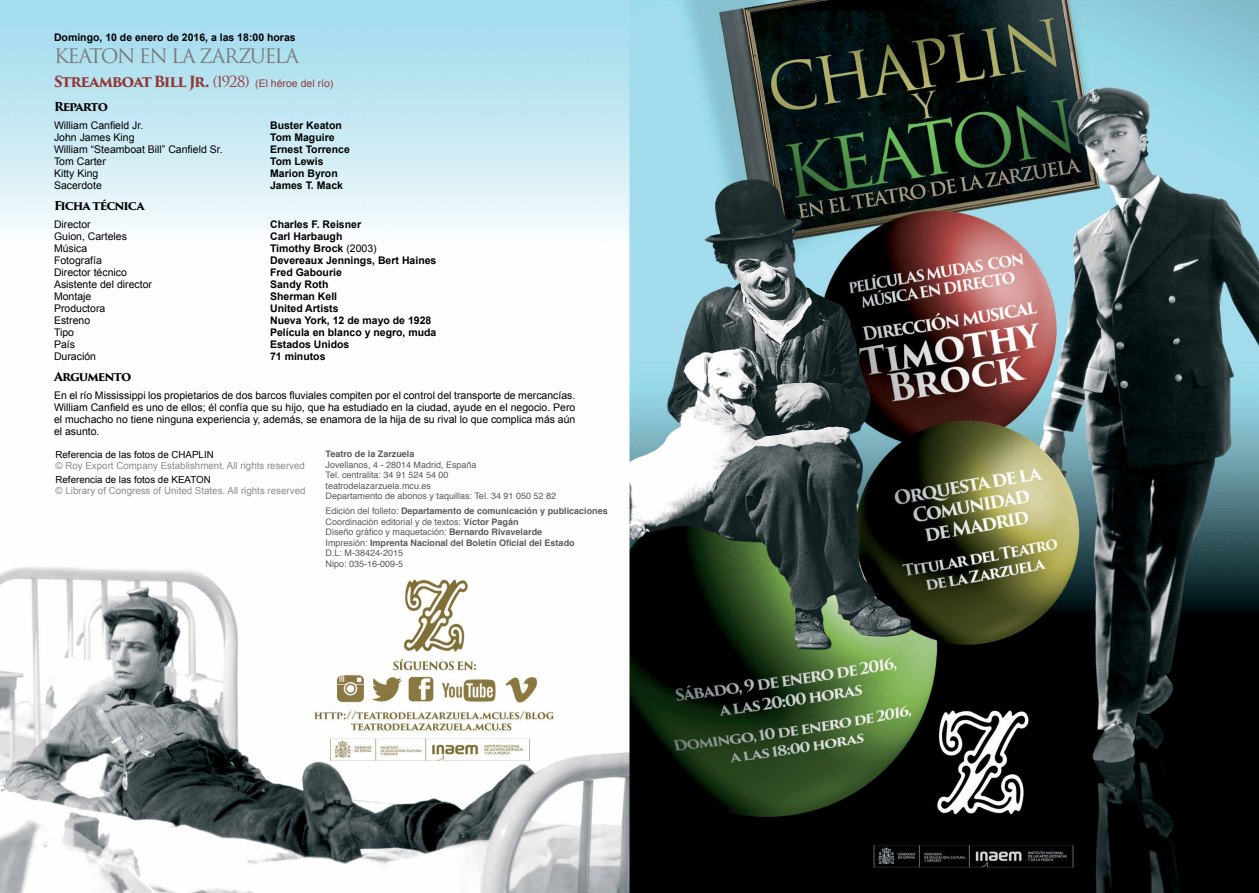
<style>
.page{position:relative;width:1259px;height:893px;background:#fff}
.page>*{position:absolute;margin:0;border:0;box-sizing:border-box;transform-origin:0 0}
.t1{font:19.5px "Trajan Pro 3";letter-spacing:-.075em;color:#77787b}
.t2{font:700 15px "Trajan Pro 3";letter-spacing:-.08em;color:#923a37}
.t3{font:700 12px "Trajan Pro 3";letter-spacing:-.08em;color:#000}
.t4{font:10.5px/12px "Arial";color:#000;text-align:justify}
.t5{font:700 10.5px "Arial";color:#000}
.t6{font:9.75px "Arial";color:#8a8c8e}
.t7{font:9.75px "Arial";color:#000}
.t8{font:9px/10.5px "Helvetica";color:#000}
.t9{font:700 9px "Helvetica";color:#000}
.s1{font-weight:400}
.s2{font-family:"Arial";font-weight:400;font-size:10.5px}
.s3{font-weight:700}
</style>
<div class="page">
<img style="left:0;top:0;width:1259px;height:893px">
<p class="t5" style="left:54px;top:30px;width:243px">Domingo, 10 de enero de 2016, a las 18:00 horas</p>
<h1 class="t1" style="left:54px;top:43px;width:247px">KEATON EN LA ZARZUELA</h1>
<h2 class="t2" style="left:54px;top:70px;width:281px">Streamboat Bill Jr. <span class="s1">(1928)</span> <span class="s2">(El héroe del río)</span></h2>
<p class="t3" style="left:54px;top:98px;width:56px">Reparto</p>
<p class="t4" style="left:54px;top:119px;width:91px">William Canfield Jr.</p>
<p class="t5" style="left:270px;top:118px;width:73px">Buster Keaton</p>
<p class="t4" style="left:54px;top:131px;width:82px">John James King</p>
<p class="t5" style="left:270px;top:130px;width:66px">Tom Maguire</p>
<p class="t4" style="left:54px;top:143px;width:170px">William “Steamboat Bill” Canfield Sr.</p>
<p class="t5" style="left:270px;top:142px;width:81px">Ernest Torrence</p>
<p class="t4" style="left:54px;top:155px;width:53px">Tom Carter</p>
<p class="t5" style="left:270px;top:154px;width:55px">Tom Lewis</p>
<p class="t4" style="left:54px;top:167px;width:46px">Kitty King</p>
<p class="t5" style="left:270px;top:166px;width:69px">Marion Byron</p>
<p class="t4" style="left:54px;top:180px;width:49px">Sacerdote</p>
<p class="t5" style="left:270px;top:178px;width:74px">James T. Mack</p>
<p class="t3" style="left:54px;top:197px;width:92px">Ficha técnica</p>
<p class="t4" style="left:54px;top:218px;width:38px">Director</p>
<p class="t5" style="left:270px;top:217px;width:93px">Charles F. Reisner</p>
<p class="t4" style="left:54px;top:230px;width:74px">Guion, Carteles</p>
<p class="t5" style="left:270px;top:229px;width:74px">Carl Harbaugh</p>
<p class="t4" style="left:54px;top:242px;width:35px">Música</p>
<p class="t5" style="left:270px;top:241px;width:108px">Timothy Brock <span class="s1">(2003)</span></p>
<p class="t4" style="left:54px;top:254px;width:49px">Fotografía</p>
<p class="t5" style="left:270px;top:253px;width:168px">Devereaux Jennings, Bert Haines</p>
<p class="t4" style="left:54px;top:266px;width:74px">Director técnico</p>
<p class="t5" style="left:270px;top:265px;width:73px">Fred Gabourie</p>
<p class="t4" style="left:54px;top:279px;width:100px">Asistente del director</p>
<p class="t5" style="left:270px;top:277px;width:60px">Sandy Roth</p>
<p class="t4" style="left:54px;top:291px;width:39px">Montaje</p>
<p class="t5" style="left:270px;top:289px;width:69px">Sherman Kell</p>
<p class="t4" style="left:54px;top:303px;width:53px">Productora</p>
<p class="t5" style="left:270px;top:301px;width:70px">United Artists</p>
<p class="t4" style="left:54px;top:315px;width:38px">Estreno</p>
<p class="t5" style="left:270px;top:313px;width:163px">Nueva York, 12 de mayo de 1928</p>
<p class="t4" style="left:54px;top:327px;width:22px">Tipo</p>
<p class="t5" style="left:270px;top:325px;width:168px">Película en blanco y negro, muda</p>
<p class="t4" style="left:54px;top:339px;width:23px">País</p>
<p class="t5" style="left:270px;top:337px;width:81px">Estados Unidos</p>
<p class="t4" style="left:54px;top:351px;width:44px">Duración</p>
<p class="t5" style="left:270px;top:349px;width:57px">71 minutos</p>
<p class="t3" style="left:54px;top:368px;width:79px">Argumento</p>
<p class="t4" style="left:54px;top:389px;width:523px">En el río Mississippi los propietarios de dos barcos fluviales compiten por el control del transporte de mercancías.<br>William Canfield es uno de ellos; él confía que su hijo, que ha estudiado en la ciudad, ayude en el negocio. Pero el muchacho no tiene ninguna experiencia y, además, se enamora de la hija de su rival lo que complica más aún el asunto.</p>
<p class="t7" style="left:56px;top:448px;width:160px">Referencia de las fotos de CHAPLIN</p>
<p class="t6" style="left:56px;top:459px;width:251px">© Roy Export Company Establishment. All rights reserved</p>
<p class="t7" style="left:56px;top:473px;width:157px">Referencia de las fotos de KEATON</p>
<p class="t6" style="left:56px;top:485px;width:251px">© Library of Congress of United States. All rights reserved</p>
<p class="t9" style="left:325px;top:447px;width:90px">Teatro de la Zarzuela</p>
<p class="t8" style="left:325px;top:460px;width:232px">Jovellanos, 4 - 28014 Madrid, España<br>Tel. centralita: 34 91 524 54 00 teatrodelazarzuela.mcu.es<br>Departamento de abonos y taquillas: Tel. 34 91 050 52 82</p>
<p class="t8" style="left:325px;top:506px;width:284px">Edición del folleto: <span class="s3">Departamento de comunicación y publicaciones </span>Coordinación editorial y de textos: <span class="s3">Víctor Pagán<br></span>Diseño gráfico y maquetación: <span class="s3">Bernardo Rivavelarde<br></span>Impresión: <span class="s3">Imprenta Nacional del Boletín Oficial del Estado<br></span>D.L: M-38424-2015<br>Nipo: 035-16-009-5</p>
</div>
